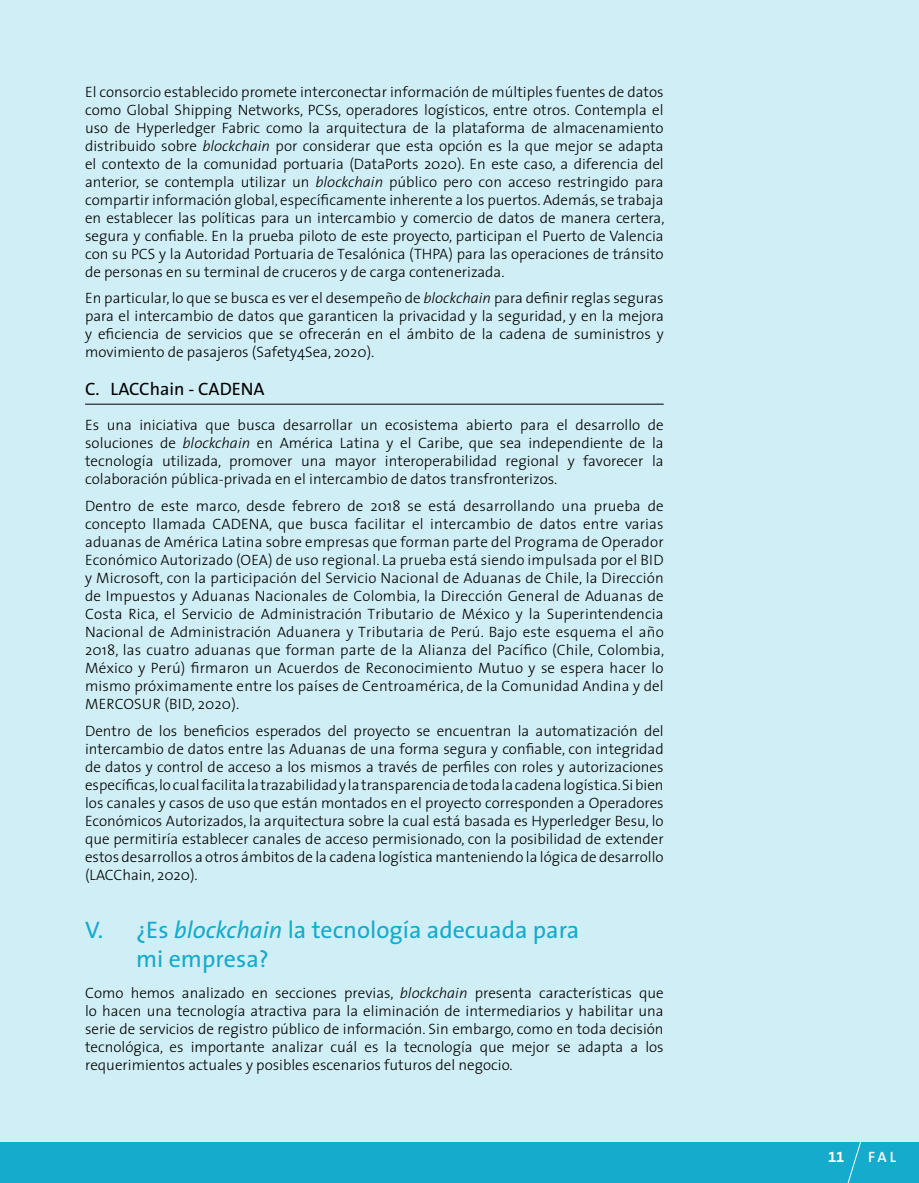
<style>
.page{position:relative;width:919px;height:1183px;background:#fff}
.page>*{position:absolute;margin:0;border:0;box-sizing:border-box;transform-origin:0 0}
.t1{font:24px/28.8px "The Sans";color:#14abcc}
.t2{font:18px "The Sans";color:#000}
.t3{font:300 15px/18px "The Sans";color:#000;text-align:justify}
.t4{font:600 15px "The Sans";color:#fff}
.t5{font:15px "The Sans Bold Expert";color:#fff}
.s1{font-style:italic}
</style>
<div class="page">
<div style="left:0;top:0;width:918px;height:1182px;background:#d0eef5"></div>
<div style="left:0;top:1141px;width:918px;height:41px;background:#14abcc"></div>
<svg style="left:846px;top:1141px;width:15px;height:41px"></svg>
<hr style="left:85px;top:403px;width:578px;height:1px;background:#000">
<p class="t3" style="left:85px;top:82px;width:581px">El consorcio establecido promete interconectar información de múltiples fuentes de datos como Global Shipping Networks, PCSs, operadores logísticos, entre otros. Contempla el uso de Hyperledger Fabric como la arquitectura de la plataforma de almacenamiento distribuido sobre <span class="s1">blockchain</span> por considerar que esta opción es la que mejor se adapta el contexto de la comunidad portuaria (DataPorts 2020). En este caso, a diferencia del anterior, se contempla utilizar un <span class="s1">blockchain</span> público pero con acceso restringido para compartir información global, específicamente inherente a los puertos. Además, se trabaja en establecer las políticas para un intercambio y comercio de datos de manera certera, segura y confiable. En la prueba piloto de este proyecto, participan el Puerto de Valencia con su PCS y la Autoridad Portuaria de Tesalónica (THPA) para las operaciones de tránsito de personas en su terminal de cruceros y de carga contenerizada.</p>
<p class="t3" style="left:85px;top:288px;width:580px">En particular, lo que se busca es ver el desempeño de <span class="s1">blockchain</span> para definir reglas seguras para el intercambio de datos que garanticen la privacidad y la seguridad, y en la mejora y eficiencia de servicios que se ofrecerán en el ámbito de la cadena de suministros y movimiento de pasajeros (Safety4Sea, 2020).</p>
<p class="t2" style="left:85px;top:374px;width:181px">C. LACChain - CADENA</p>
<p class="t3" style="left:85px;top:415px;width:580px">Es una iniciativa que busca desarrollar un ecosistema abierto para el desarrollo de soluciones de <span class="s1">blockchain</span> en América Latina y el Caribe, que sea independiente de la tecnología utilizada, promover una mayor interoperabilidad regional y favorecer la colaboración pública-privada en el intercambio de datos transfronterizos.</p>
<p class="t3" style="left:85px;top:496px;width:580px">Dentro de este marco, desde febrero de 2018 se está desarrollando una prueba de concepto llamada CADENA, que busca facilitar el intercambio de datos entre varias aduanas de América Latina sobre empresas que forman parte del Programa de Operador Económico Autorizado (OEA) de uso regional. La prueba está siendo impulsada por el BID y Microsoft, con la participación del Servicio Nacional de Aduanas de Chile, la Dirección de Impuestos y Aduanas Nacionales de Colombia, la Dirección General de Aduanas de Costa Rica, el Servicio de Administración Tributario de México y la Superintendencia Nacional de Administración Aduanera y Tributaria de Perú. Bajo este esquema el año 2018, las cuatro aduanas que forman parte de la Alianza del Pacífico (Chile, Colombia, México y Perú) firmaron un Acuerdos de Reconocimiento Mutuo y se espera hacer lo mismo próximamente entre los países de Centroamérica, de la Comunidad Andina y del MERCOSUR (BID, 2020).</p>
<p class="t3" style="left:85px;top:720px;width:580px">Dentro de los beneficios esperados del proyecto se encuentran la automatización del intercambio de datos entre las Aduanas de una forma segura y confiable, con integridad de datos y control de acceso a los mismos a través de perfiles con roles y autorizaciones específicas, lo cual facilita la trazabilidad y la transparencia de toda la cadena logística. Si bien los canales y casos de uso que están montados en el proyecto corresponden a Operadores Económicos Autorizados, la arquitectura sobre la cual está basada es Hyperledger Besu, lo que permitiría establecer canales de acceso permisionado, con la posibilidad de extender estos desarrollos a otros ámbitos de la cadena logística manteniendo la lógica de desarrollo (LACChain, 2020).</p>
<h1 class="t1" style="left:136px;top:914px;width:444px;text-indent:-51px">V. ¿Es <span class="s1">blockchain</span> la tecnología adecuada para mi empresa?</h1>
<p class="t3" style="left:85px;top:983px;width:580px">Como hemos analizado en secciones previas, <span class="s1">blockchain</span> presenta características que lo hacen una tecnología atractiva para la eliminación de intermediarios y habilitar una serie de servicios de registro público de información. Sin embargo, como en toda decisión tecnológica, es importante analizar cuál es la tecnología que mejor se adapta a los requerimientos actuales y posibles escenarios futuros del negocio.</p>
<p class="t5" style="left:828px;top:1143px;width:18px">11</p>
<p class="t4" style="left:868px;top:1143px;width:29px">FAL</p>
</div>
